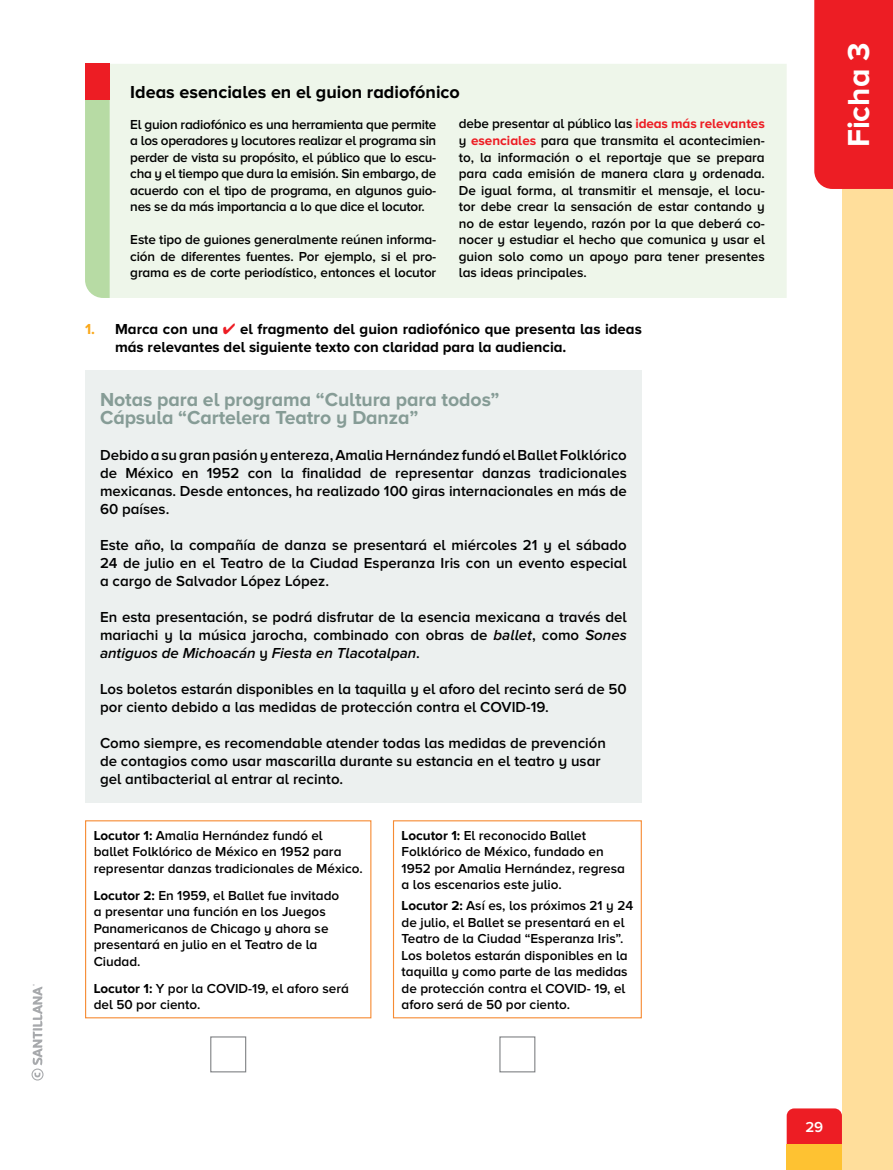
<style>
.page{position:relative;width:893px;height:1170px;background:#fff}
.page>*{position:absolute;margin:0;border:0;box-sizing:border-box;transform-origin:0 0}
.t1{font:700 31.5px "Proxima Nova A";color:#fff}
.t2{font:700 19.5px/18px "Proxima Nova A";letter-spacing:-.005em;color:#869c96}
.t3{font:700 18px "Proxima Nova A";color:#000}
.t4{font:600 15px/18px "Proxima Nova A";color:#000;text-align:justify}
.t5{font:700 15px/18px "Proxima Nova A";color:#000}
.t6{font:600 15px "Proxima Nova A";color:#fff}
.t7{font:600 13.5px/16.5px "Proxima Nova A";color:#000}
.s1{font-weight:700;color:#ed1d24}
.s2{color:#faa81a}
.s3{color:#ed1d24}
.s4{font-style:italic}
.s5{font-weight:700}
</style>
<div class="page">
<div style="left:842px;top:0;width:51px;height:1169px;background:#ffde9b"></div>
<div style="left:787px;top:1108px;width:55px;height:36px;background:#ed1d24"></div>
<div style="left:787px;top:1144px;width:55px;height:25px;background:#fec232"></div>
<div style="left:814px;top:0;width:79px;height:189px;background:#ed1d24"></div>
<div style="left:110px;top:64px;width:677px;height:234px;background:#eef6ea"></div>
<div style="left:85px;top:100px;width:25px;height:198px;background:#b7dba4"></div>
<div style="left:85px;top:64px;width:25px;height:36px;background:#ed1d24"></div>
<div style="left:85px;top:370px;width:557px;height:432px;background:#ecf0ef"></div>
<div style="left:85px;top:820px;width:286px;height:198px;border:1px solid #f68b33"></div>
<div style="left:393px;top:820px;width:249px;height:198px;border:1px solid #f68b33"></div>
<div style="left:210px;top:1036px;width:36px;height:36px;background:#fff;border:1px solid #808285"></div>
<div style="left:499px;top:1036px;width:36px;height:36px;background:#fff;border:1px solid #808285"></div>
<svg style="left:32px;top:984px;width:12px;height:96px"></svg>
<h3 class="t3" style="left:130px;top:82px;width:331px">Ideas esenciales en el guion radiofónico</h3>
<p class="t7" style="left:130px;top:115px;width:308px;text-align:justify">El guion radiofónico es una herramienta que permite a los operadores y locutores realizar el programa sin perder de vista su propósito, el público que lo escu&shy;cha y el tiempo que dura la emisión. Sin embargo, de acuerdo con el tipo de programa, en algunos guio&shy;nes se da más importancia a lo que dice el locutor.</p>
<p class="t7" style="left:130px;top:231px;width:308px;text-align:justify">Este tipo de guiones generalmente reúnen informa&shy;ción de diferentes fuentes. Por ejemplo, si el pro&shy;grama es de corte periodístico, entonces el locutor</p>
<p class="t7" style="left:459px;top:115px;width:308px;text-align:justify">debe presentar al público las <span class="s1">ideas más relevantes </span>y <span class="s1">esenciales</span> para que transmita el acontecimien&shy;to, la información o el reportaje que se prepara para cada emisión de manera clara y ordenada.<br>De igual forma, al transmitir el mensaje, el locu&shy;tor debe crear la sensación de estar contando y no de estar leyendo, razón por la que deberá co&shy;nocer y estudiar el hecho que comunica y usar el guion solo como un apoyo para tener presentes las ideas principales.</p>
<p class="t5" style="left:115px;top:320px;width:528px;text-indent:-30px"><span class="s2">1.</span> Marca con una <span class="s3">✔</span> el fragmento del guion radiofónico que presenta las ideas más relevantes del siguiente texto con claridad para la audiencia.</p>
<h2 class="t2" style="left:100px;top:390px;width:401px">Notas para el programa “Cultura para todos”<br>Cápsula “Cartelera Teatro y Danza”</h2>
<p class="t4" style="left:100px;top:446px;width:528px">Debido a su gran pasión y entereza, Amalia Hernández fundó el Ballet Folklórico de México en 1952 con la finalidad de representar danzas tradicionales mexicanas. Desde entonces, ha realizado 100 giras internacionales en más de 60 países.</p>
<p class="t4" style="left:100px;top:536px;width:528px">Este año, la compañía de danza se presentará el miércoles 21 y el sábado 24 de julio en el Teatro de la Ciudad Esperanza Iris con un evento especial a cargo de Salvador López López.</p>
<p class="t4" style="left:100px;top:608px;width:528px">En esta presentación, se podrá disfrutar de la esencia mexicana a través del mariachi y la música jarocha, combinado con obras de <span class="s4">ballet</span>, como <span class="s4">Sones antiguos de Michoacán</span> y <span class="s4">Fiesta en Tlacotalpan</span>.</p>
<p class="t4" style="left:100px;top:680px;width:528px">Los boletos estarán disponibles en la taquilla y el aforo del recinto será de 50 por ciento debido a las medidas de protección contra el COVID-19.</p>
<p class="t4" style="left:100px;top:734px;width:507px;text-align:left">Como siempre, es recomendable atender todas las medidas de prevención de contagios como usar mascarilla durante su estancia en el teatro y usar gel antibacterial al entrar al recinto.</p>
<p class="t7" style="left:94px;top:826px;width:271px"><span class="s5">Locutor 1:</span> Amalia Hernández fundó el<br>ballet Folklórico de México en 1952 para representar danzas tradicionales de México.</p>
<p class="t7" style="left:94px;top:886px;width:247px"><span class="s5">Locutor 2:</span> En 1959, el Ballet fue invitado a presentar una función en los Juegos<br>Panamericanos de Chicago y ahora se presentará en julio en el Teatro de la<br>Ciudad.</p>
<p class="t7" style="left:94px;top:979px;width:257px"><span class="s5">Locutor 1:</span> Y por la COVID-19, el aforo será del 50 por ciento.</p>
<p class="t7" style="left:402px;top:826px;width:225px"><span class="s5">Locutor 1:</span> El reconocido Ballet<br>Folklórico de México, fundado en<br>1952 por Amalia Hernández, regresa a los escenarios este julio.</p>
<p class="t7" style="left:402px;top:897px;width:233px"><span class="s5">Locutor 2:</span> Así es, los próximos 21 y 24 de julio, el Ballet se presentará en el Teatro de la Ciudad “Esperanza Iris”.<br>Los boletos estarán disponibles en la taquilla y como parte de las medidas de protección contra el COVID- 19, el aforo será de 50 por ciento.</p>
<h1 class="t1" style="left:841px;top:147px;width:106px;rotate:-90deg">Ficha 3</h1>
<p class="t6" style="left:805px;top:1118px;width:19px">29</p>
</div>
